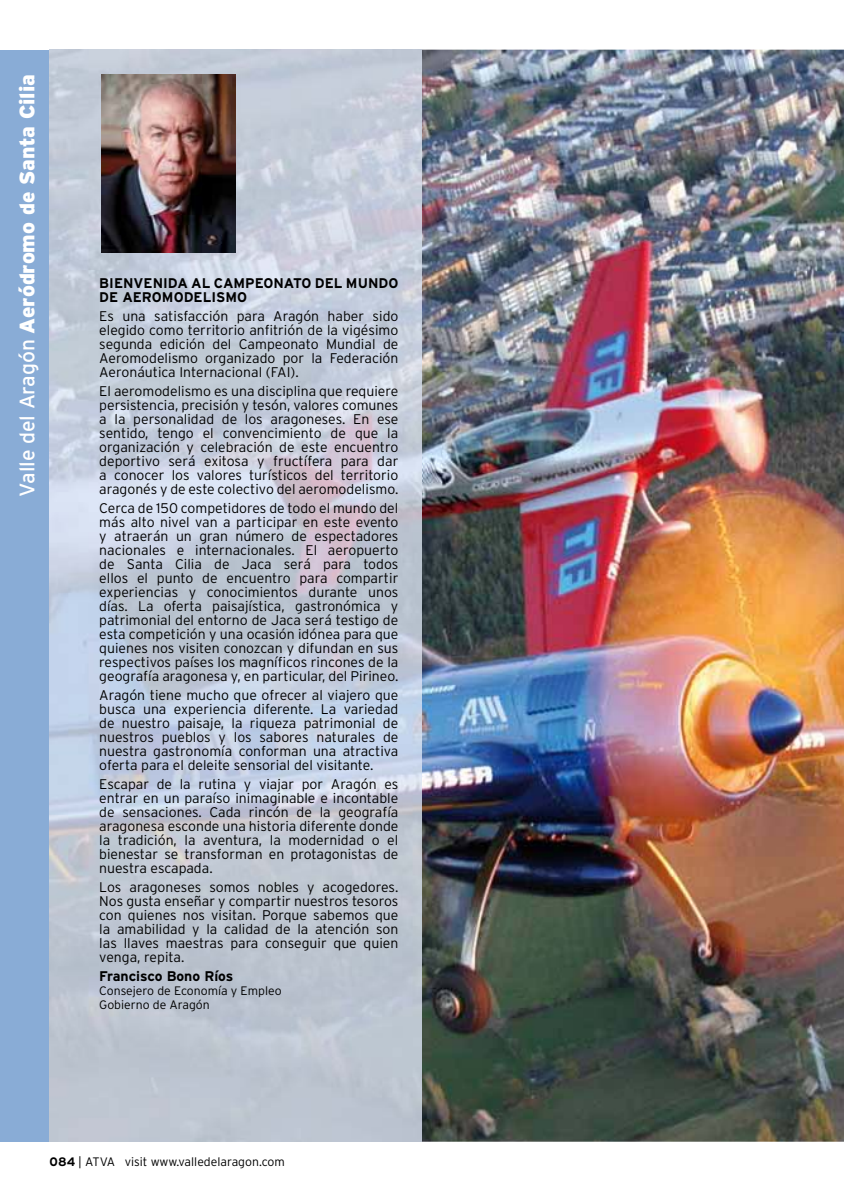
<style>
.page{position:relative;width:844px;height:1191px;background:#fff}
.page>*{position:absolute;margin:0;border:0;box-sizing:border-box;transform-origin:0 0}
.t1{font:900 21px "Interstate";color:#fff}
.t2{font:300 14px/14px "Interstate";color:#000;text-align:justify}
.t3{font:700 14px/14px "Interstate";color:#000}
.t4{font:300 12.25px/14px "Interstate";color:#000}
.s1{font-weight:400}
.s2{font-weight:700}
.s3{font-style:inherit}
</style>
<div class="page">
<div style="left:0;top:50px;width:50px;height:1091px;background:#89acd6"></div>
<img style="left:422px;top:50px;width:421px;height:1091px">
<img style="left:50px;top:50px;width:372px;height:1091px">
<img style="left:101px;top:74px;width:135px;height:178px">
<p class="t1" style="left:15px;top:496px;width:423px;rotate:-90deg"><span class="s1">Valle del Aragón</span> Aeródromo de Santa Cilia</p>
<p class="t3" style="left:99px;top:276px;width:300px">BIENVENIDA AL CAMPEONATO DEL MUNDO<br>DE AEROMODELISMO</p>
<p class="t2" style="left:99px;top:309px;width:300px">Es una satisfacción para Aragón haber sido elegido como territorio anfitrión de la vigésimo segunda edición del Campeonato Mundial de Aeromodelismo organizado por la Federación Aeronáutica Internacional (FAI).</p>
<p class="t2" style="left:99px;top:384px;width:300px">El aeromodelismo es una disciplina que requiere persistencia, precisión y tesón, valores comunes a la personalidad de los aragoneses. En ese sentido, tengo el convencimiento de que la organización y celebración de este encuentro deportivo será exitosa y fructífera para dar a conocer los valores turísticos del territorio aragonés y de este colectivo del aeromodelismo.</p>
<p class="t2" style="left:99px;top:501px;width:300px">Cerca de 150 competidores de todo el mundo del más alto nivel van a participar en este evento y atraerán un gran número de espectadores nacionales e internacionales. El aeropuerto de Santa Cilia de Jaca será para todos ellos el punto de encuentro para compartir experiencias y conocimientos durante unos días. La oferta paisajística, gastronómica y patrimonial del entorno de Jaca será testigo de esta competición y una ocasión idónea para que quienes nos visiten conozcan y difundan en sus respectivos países los magníficos rincones de la geografía aragonesa y, en particular, del Pirineo.</p>
<p class="t2" style="left:99px;top:688px;width:300px">Aragón tiene mucho que ofrecer al viajero que busca una experiencia diferente. La variedad de nuestro paisaje, la riqueza patrimonial de nuestros pueblos y los sabores naturales de nuestra gastronomía conforman una atractiva oferta para el deleite sensorial del visitante.</p>
<p class="t2" style="left:99px;top:777px;width:300px">Escapar de la rutina y viajar por Aragón es entrar en un paraíso inimaginable e incontable de sensaciones. Cada rincón de la geografía aragonesa esconde una historia diferente donde la tradición, la aventura, la modernidad o el bienestar se transforman en protagonistas de nuestra escapada.</p>
<p class="t2" style="left:99px;top:880px;width:300px">Los aragoneses somos nobles y acogedores.<br>Nos gusta enseñar y compartir nuestros tesoros con quienes nos visitan. Porque sabemos que la amabilidad y la calidad de la atención son las llaves maestras para conseguir que quien venga, repita.</p>
<p class="t3" style="left:99px;top:969px;width:136px">Francisco Bono Ríos</p>
<p class="t4" style="left:99px;top:983px;width:184px">Consejero de Economía y Empleo<br>Gobierno de Aragón</p>
<p class="t4" style="left:50px;top:1154px;width:237px"><span class="s2">084</span> <span class="s3">| ATVA</span> visit www.valledelaragon.com</p>
</div>
